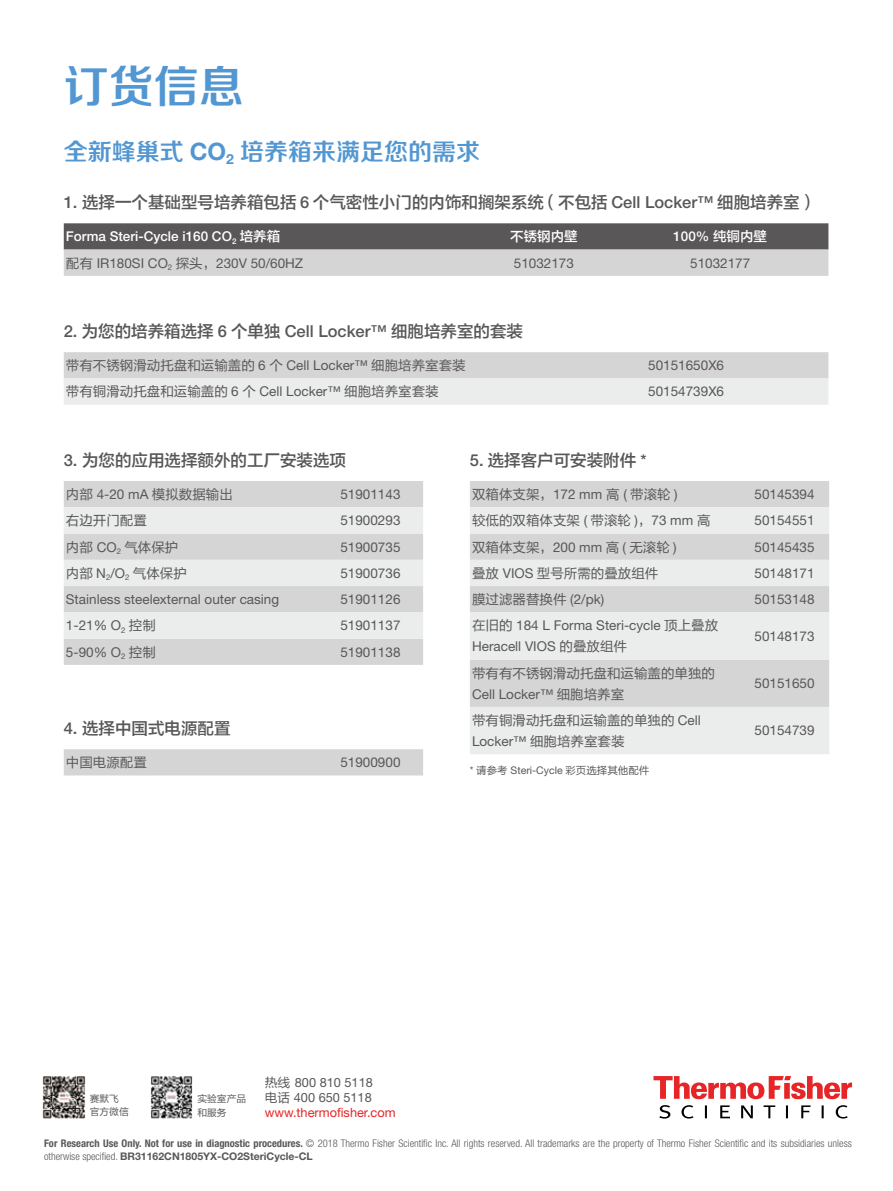
<style>
.page{position:relative;width:893px;height:1191px;background:#fff}
.page>*{position:absolute;margin:0;border:0;box-sizing:border-box;transform-origin:0 0}
.t1{font:45px "FZZZHONGJW GB1 0";color:#5297d2}
.t2{font:24px "FZZZHONGJW GB1 0";color:#5297d2}
.t3{font:16.5px "FZLTZHK GBK1 0";color:#595757}
.t4{font:13.5px/21px "Helvetica Neue LT Std";color:#595757}
.t5{font:13.5px "FZLTHJW GB1 0";color:#595757}
.t6{font:500 13.5px "Helvetica Neue LT Std";color:#fff}
.t7{font:13.5px "FZLTZHK GBK1 0";color:#fff}
.t8{font:12.75px/15.8px "Helvetica Neue LT Std";color:#595757}
.t9{font:12.75px "Helvetica Neue LT Std";color:#e72426}
.t10{font:300 condensed 10.5px/12.6px "Helvetica Neue LT Std";color:#595757}
.t11{font:10.5px "Helvetica Neue LT Std";color:#595757}
.t12{font:9.75px/13.5px "FZLTHJW GB1 0";color:#595757}
.s1{font-family:"Helvetica Neue LT Std";font-weight:700}
.s2{font-family:"Helvetica Neue LT Std";font-weight:500}
.s3{font-family:"FZLTZHK GBK1 0";font-weight:400}
.s4{font-family:"FZLTHJW GB1 0"}
.s5{font-family:"Helvetica Neue LT Std"}
.s6{font-weight:700}
.s7{font-weight:700;font-stretch:normal}
</style>
<div class="page">
<svg style="left:64px;top:223px;width:764px;height:53px;background:#989798"></svg>
<svg style="left:64px;top:352px;width:764px;height:53px;background:#e0e0e1"></svg>
<div style="left:64px;top:481px;width:359px;height:184px;background:#d5d5d6"></div>
<svg style="left:64px;top:507px;width:359px;height:131px;background:#e2e2e3"></svg>
<div style="left:64px;top:749px;width:359px;height:26px;background:#d5d5d6"></div>
<div style="left:470px;top:481px;width:359px;height:26px;background:#d5d5d6"></div>
<svg style="left:470px;top:507px;width:359px;height:247px;background:#e2e2e3"></svg>
<svg style="left:653px;top:1076px;width:199px;height:23px"></svg>
<svg style="left:659px;top:1105px;width:189px;height:13px"></svg>
<img style="left:42px;top:1076px;width:44px;height:43px">
<img style="left:150px;top:1076px;width:43px;height:43px">
<h1 class="t1" style="left:64px;top:62px;width:181px">订货信息</h1>
<h2 class="t2" style="left:64px;top:138px;width:418px">全新蜂巢式 <span class="s1">CO</span><sub>2</sub> 培养箱来满足您的需求</h2>
<p class="t3" style="left:64px;top:193px;width:754px"><span class="s2">1.</span> 选择一个基础型号培养箱包括 <span class="s2">6</span> 个气密性小门的内饰和搁架系统（不包括 <span class="s2">Cell Locker™</span> 细胞培养室）</p>
<p class="t6" style="left:66px;top:228px;width:216px">Forma Steri-Cycle i160 CO<sub>2</sub> <span class="s3">培养箱</span></p>
<p class="t7" style="left:510px;top:229px;width:69px">不锈钢内壁</p>
<p class="t6" style="left:673px;top:228px;width:95px">100% <span class="s3">纯铜内壁</span></p>
<p class="t4" style="left:66px;top:252px;width:239px"><span class="s4">配有</span> IR180SI CO<sub>2</sub> <span class="s4">探头，</span>230V 50/60HZ</p>
<p class="t4" style="left:514px;top:252px;width:62px">51032173</p>
<p class="t4" style="left:690px;top:252px;width:62px">51032177</p>
<p class="t3" style="left:64px;top:322px;width:461px"><span class="s2">2.</span> 为您的培养箱选择 <span class="s2">6</span> 个单独 <span class="s2">Cell Locker™</span> 细胞培养室的套装</p>
<p class="t5" style="left:66px;top:358px;width:401px">带有不锈钢滑动托盘和运输盖的 <span class="s5">6</span> 个 <span class="s5">Cell Locker™</span> 细胞培养室套装</p>
<p class="t4" style="left:648px;top:355px;width:77px">50151650X6</p>
<p class="t5" style="left:66px;top:384px;width:374px">带有铜滑动托盘和运输盖的 <span class="s5">6</span> 个 <span class="s5">Cell Locker™</span> 细胞培养室套装</p>
<p class="t4" style="left:648px;top:381px;width:77px">50154739X6</p>
<p class="t3" style="left:64px;top:451px;width:284px"><span class="s2">3.</span> 为您的应用选择额外的工厂安装选项</p>
<p class="t5" style="left:66px;top:487px;width:168px">内部 <span class="s5">4-20 mA</span> 模拟数据输出</p>
<p class="t4" style="left:340px;top:483px;width:62px">51901143</p>
<p class="t5" style="left:66px;top:513px;width:82px">右边开门配置</p>
<p class="t4" style="left:340px;top:510px;width:62px">51900293</p>
<p class="t5" style="left:66px;top:539px;width:114px">内部 <span class="s5">CO</span><sub>2</sub> 气体保护</p>
<p class="t4" style="left:340px;top:536px;width:62px">51900735</p>
<p class="t5" style="left:66px;top:566px;width:123px">内部 <span class="s5">N</span><sub>2</sub><span class="s5">/O</span><sub>2</sub> 气体保护</p>
<p class="t4" style="left:340px;top:562px;width:62px">51900736</p>
<p class="t4" style="left:66px;top:588px;width:215px">Stainless steelexternal outer casing</p>
<p class="t4" style="left:340px;top:588px;width:62px">51901126</p>
<p class="t4" style="left:66px;top:615px;width:92px">1-21% O<sub>2</sub> <span class="s4">控制</span></p>
<p class="t4" style="left:340px;top:615px;width:62px">51901137</p>
<p class="t4" style="left:66px;top:641px;width:92px">5-90% O<sub>2</sub> <span class="s4">控制</span></p>
<p class="t4" style="left:340px;top:641px;width:62px">51901138</p>
<p class="t3" style="left:64px;top:719px;width:168px"><span class="s2">4.</span> 选择中国式电源配置</p>
<p class="t5" style="left:66px;top:755px;width:82px">中国电源配置</p>
<p class="t4" style="left:340px;top:751px;width:62px">51900900</p>
<p class="t3" style="left:470px;top:451px;width:178px"><span class="s2">5.</span> 选择客户可安装附件 <span class="s2">*</span></p>
<p class="t5" style="left:472px;top:487px;width:207px">双箱体支架，<span class="s5">172 mm</span> 高 <span class="s5">(</span> 带滚轮 <span class="s5">)</span></p>
<p class="t4" style="left:754px;top:483px;width:62px">50145394</p>
<p class="t5" style="left:472px;top:513px;width:240px">较低的双箱体支架 <span class="s5">(</span> 带滚轮 <span class="s5">)</span>，<span class="s5">73 mm</span> 高</p>
<p class="t4" style="left:754px;top:510px;width:62px">50154551</p>
<p class="t5" style="left:472px;top:539px;width:206px">双箱体支架，<span class="s5">200 mm</span> 高 <span class="s5">(</span> 无滚轮 <span class="s5">)</span></p>
<p class="t4" style="left:754px;top:536px;width:62px">50145435</p>
<p class="t5" style="left:472px;top:566px;width:188px">叠放 <span class="s5">VIOS</span> 型号所需的叠放组件</p>
<p class="t4" style="left:754px;top:562px;width:62px">50148171</p>
<p class="t5" style="left:472px;top:592px;width:134px">膜过滤器替换件 <span class="s5">(2/pk)</span></p>
<p class="t4" style="left:754px;top:588px;width:62px">50153148</p>
<p class="t4" style="left:472px;top:615px;width:248px"><span class="s4">在旧的</span> 184 L Forma Steri-cycle <span class="s4">顶上叠放<br></span>Heracell VIOS <span class="s4">的叠放组件</span></p>
<p class="t4" style="left:754px;top:625px;width:62px">50148173</p>
<p class="t5" style="left:472px;top:665px;width:244px">带有有不锈钢滑动托盘和运输盖的单独的</p>
<p class="t4" style="left:472px;top:683px;width:154px">Cell Locker™ <span class="s4">细胞培养室</span></p>
<p class="t5" style="left:472px;top:713px;width:230px">带有铜滑动托盘和运输盖的单独的 <span class="s5">Cell</span></p>
<p class="t4" style="left:472px;top:730px;width:154px">Locker™ <span class="s4">细胞培养室套装</span></p>
<p class="t11" style="left:470px;top:764px;width:181px">* <span class="s4">请参考</span> Steri-Cycle <span class="s4">彩页选择其他配件</span></p>
<p class="t4" style="left:754px;top:672px;width:62px">50151650</p>
<p class="t4" style="left:754px;top:720px;width:62px">50154739</p>
<p class="t8" style="left:265px;top:1074px;width:110px"><span class="s4">热线</span> 800 810 5118<span class="s4">电话</span> 400 650 5118</p>
<p class="t9" style="left:265px;top:1104px;width:132px">www.thermofisher.com</p>
<p class="t12" style="left:90px;top:1092px;width:40px">赛默飞官方微信</p>
<p class="t12" style="left:197px;top:1092px;width:50px">实验室产品和服务</p>
<p class="t10" style="left:44px;top:1137px;width:809px"><span class="s6">For Research Use Only. Not for use in diagnostic procedures.</span> © 2018 Thermo Fisher Scientific Inc. All rights reserved. All trademarks are the property of Thermo Fisher Scientific and its subsidiaries unless otherwise specified. <span class="s7">BR31162CN1805YX-CO2SteriCycle-CL</span></p>
</div>
